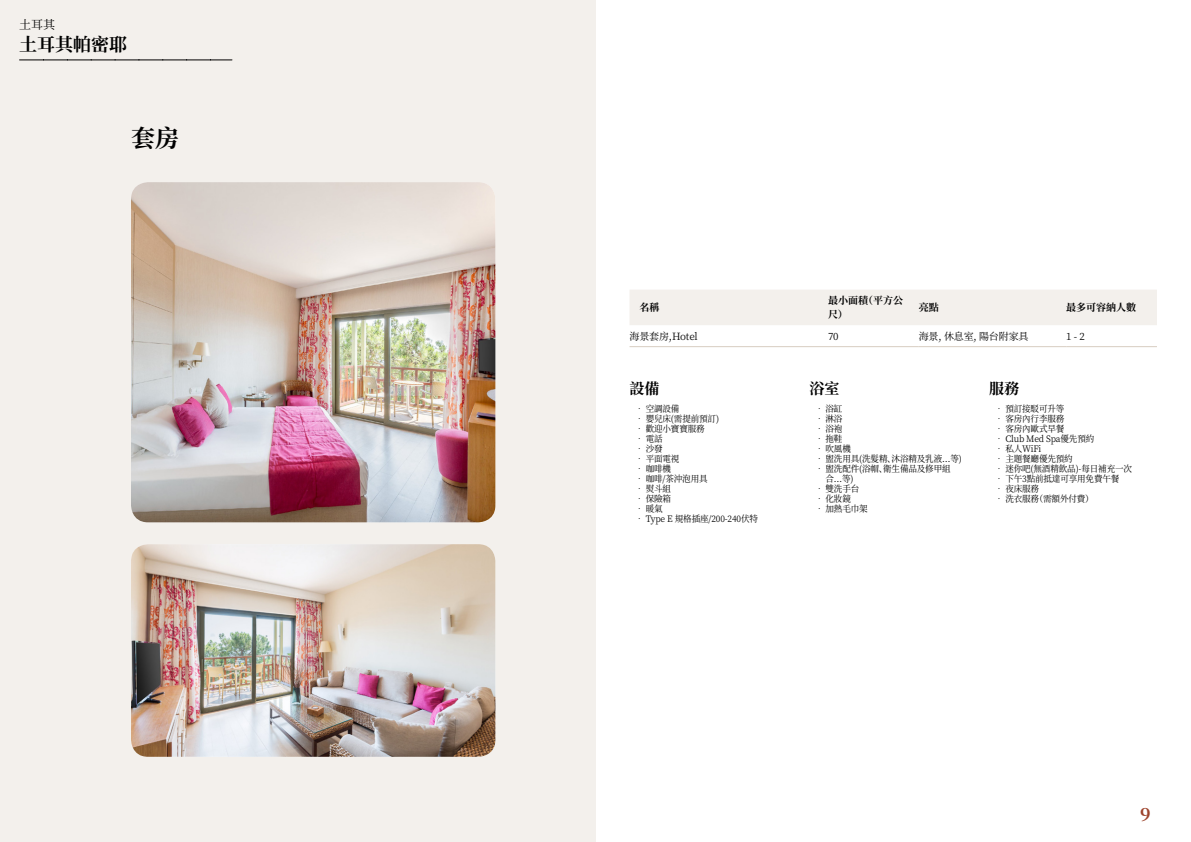
<style>
.page{position:relative;width:1191px;height:842px;background:#fff}
.page>*{position:absolute;margin:0;border:0;box-sizing:border-box;transform-origin:0 0}
.t1{font:700 24px "Noto Serif SC";color:#000}
.t2{font:700 18px "Noto Serif SC";color:#000}
.t3{font:700 18px "Noto Serif SC";color:#9d432c}
.t4{font:700 15px "Noto Serif SC";color:#000}
.t5{font:12px "Noto Serif SC";color:#000}
.t6{font:10px "Noto Serif SC";letter-spacing:-.015em;color:#000}
.t7{font:700 10px/14px "Noto Serif SC";color:#000}
.t8{font:9px/10px "Noto Serif SC";letter-spacing:-.015em;color:#000;scale:.95 1}
</style>
<div class="page">
<div style="left:0;top:0;width:595px;height:842px;background:#f3f0ec"></div>
<img style="left:131px;top:182px;width:364px;height:340px">
<img style="left:131px;top:544px;width:364px;height:213px">
<svg style="left:20px;top:60px;width:212px;height:1px"></svg>
<div style="left:630px;top:290px;width:527px;height:35px;background:#f3f0ec"></div>
<hr style="left:629px;top:346px;width:199px;height:1px;background:#d7cdc1">
<hr style="left:828px;top:346px;width:90px;height:1px;background:#d7cdc1">
<hr style="left:918px;top:346px;width:148px;height:1px;background:#d7cdc1">
<hr style="left:1066px;top:346px;width:91px;height:1px;background:#d7cdc1">
<h3 class="t5" style="left:19px;top:17px;width:37px">土耳其</h3>
<h2 class="t2" style="left:19px;top:34px;width:110px">土耳其帕密耶</h2>
<h1 class="t1" style="left:131px;top:124px;width:49px">套房</h1>
<p class="t7" style="left:639px;top:301px;width:21px">名稱</p>
<p class="t7" style="left:828px;top:294px;width:76px">最小面積（平方公尺）</p>
<p class="t7" style="left:918px;top:301px;width:21px">亮點</p>
<p class="t7" style="left:1066px;top:301px;width:71px">最多可容納人數</p>
<p class="t6" style="left:629px;top:330px;width:70px">海景套房,Hotel</p>
<p class="t6" style="left:828px;top:330px;width:12px">70</p>
<p class="t6" style="left:918px;top:330px;width:111px">海景, 休息室, 陽台附家具</p>
<p class="t6" style="left:1066px;top:330px;width:20px">1 - 2</p>
<h3 class="t4" style="left:629px;top:380px;width:31px">設備</h3>
<p class="t8" style="left:635px;top:404px;width:48px">• 空調設備</p>
<p class="t8" style="left:635px;top:414px;width:90px">• 嬰兒床(需提前預訂)</p>
<p class="t8" style="left:635px;top:424px;width:75px">• 歡迎小寶寶服務</p>
<p class="t8" style="left:635px;top:434px;width:30px">• 電話</p>
<p class="t8" style="left:635px;top:444px;width:30px">• 沙發</p>
<p class="t8" style="left:635px;top:454px;width:48px">• 平面電視</p>
<p class="t8" style="left:635px;top:464px;width:39px">• 咖啡機</p>
<p class="t8" style="left:635px;top:474px;width:78px">• 咖啡/茶沖泡用具</p>
<p class="t8" style="left:635px;top:484px;width:39px">• 熨斗組</p>
<p class="t8" style="left:635px;top:494px;width:39px">• 保險箱</p>
<p class="t8" style="left:635px;top:504px;width:30px">• 暖氣</p>
<p class="t8" style="left:635px;top:514px;width:131px">• Type E 規格插座/200-240伏特</p>
<h3 class="t4" style="left:809px;top:380px;width:31px">浴室</h3>
<p class="t8" style="left:815px;top:404px;width:30px">• 浴缸</p>
<p class="t8" style="left:815px;top:414px;width:30px">• 淋浴</p>
<p class="t8" style="left:815px;top:424px;width:30px">• 浴袍</p>
<p class="t8" style="left:815px;top:434px;width:30px">• 拖鞋</p>
<p class="t8" style="left:815px;top:444px;width:39px">• 吹風機</p>
<p class="t8" style="left:815px;top:454px;width:156px">• 盥洗用具(洗髮精、沐浴精及乳液…等)</p>
<p class="t8" style="left:825px;top:464px;width:133px;text-indent:-10px">• 盥洗配件(浴帽、衛生備品及修甲組合…等)</p>
<p class="t8" style="left:815px;top:484px;width:48px">• 雙洗手台</p>
<p class="t8" style="left:815px;top:494px;width:39px">• 化妝鏡</p>
<p class="t8" style="left:815px;top:504px;width:57px">• 加熱毛巾架</p>
<h3 class="t4" style="left:989px;top:380px;width:31px">服務</h3>
<p class="t8" style="left:994px;top:404px;width:75px">• 預訂接駁可升等</p>
<p class="t8" style="left:994px;top:414px;width:75px">• 客房內行李服務</p>
<p class="t8" style="left:994px;top:424px;width:75px">• 客房內歐式早餐</p>
<p class="t8" style="left:994px;top:434px;width:106px">• Club Med Spa優先預約</p>
<p class="t8" style="left:994px;top:444px;width:51px">• 私人WiFi</p>
<p class="t8" style="left:994px;top:454px;width:84px">• 主題餐廳優先預約</p>
<p class="t8" style="left:994px;top:464px;width:146px">• 迷你吧(無酒精飲品)-每日補充一次</p>
<p class="t8" style="left:994px;top:474px;width:133px">• 下午3點前抵達可享用免費午餐</p>
<p class="t8" style="left:994px;top:484px;width:48px">• 夜床服務</p>
<p class="t8" style="left:994px;top:494px;width:105px">• 洗衣服務（需額外付費）</p>
<h2 class="t3" style="left:1140px;top:804px;width:12px">9</h2>
</div>
